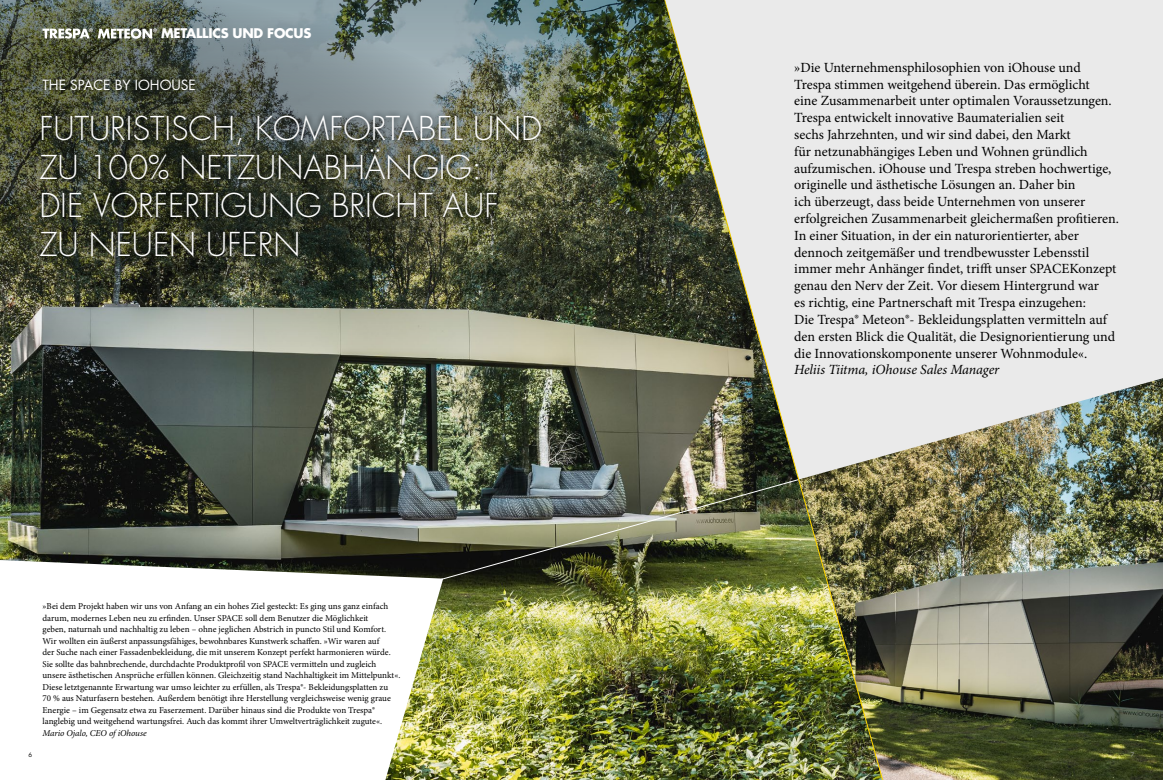
<style>
.page{position:relative;width:1163px;height:780px;background:#fff}
.page>*{position:absolute;margin:0;border:0;box-sizing:border-box;transform-origin:0 0}
.t1{font:300 32px/38.4px "Futura Std";color:#fff}
.t2{font:14px/16.8px "Minion Pro";color:#000}
.t3{font:italic 14px "Minion Pro";letter-spacing:-.01em;color:#000}
.t4{font:13.7px "Futura Std";color:#fff}
.t5{font:700 13px "Futura Std";letter-spacing:-.02em;color:#fff}
.t6{font:9px/11.5px "Minion Pro";color:#000}
.t7{font:italic 9px "Minion Pro";color:#000}
.t8{font:6px "Futura Std";color:#a7a7a8}
.t9{font:6px "Futura Std";color:#000}
</style>
<div class="page">
<div style="left:624px;top:0;width:538px;height:586px;background:#eaeaea"></div>
<img style="left:886px;top:378px;width:276px;height:402px">
<img style="left:0;top:355px;width:661px;height:425px">
<svg style="left:0;top:560px;width:443px;height:220px"></svg>
<img style="left:398px;top:478px;width:263px;height:114px">
<img style="left:661px;top:354px;width:225px;height:426px">
<img style="left:0;top:0;width:764px;height:355px">
<img style="left:0;top:0;width:542px;height:330px">
<svg style="left:43px;top:28px;width:114px;height:11px"></svg>
<div style="left:37px;top:73px;width:164px;height:23px;background:#000;opacity:.75"></div>
<div style="left:34px;top:110px;width:513px;height:152px;background:#000;opacity:.75"></div>
<h3 class="t5" style="left:161px;top:25px;width:152px">METALLICS UND FOCUS</h3>
<h3 class="t4" style="left:43px;top:77px;width:155px">THE SPACE BY IOHOUSE</h3>
<h1 class="t1" style="left:39px;top:110px;width:504px">FUTURISTISCH, KOMFORTABEL UND<br>ZU 100% NETZUNABHÄNGIG:<br>DIE VORFERTIGUNG BRICHT AUF<br>ZU NEUEN UFERN</h1>
<p class="t9" style="left:28px;top:750px;width:5px">6</p>
<p class="t6" style="left:43px;top:600px;width:359px">»Bei dem Projekt haben wir uns von Anfang an ein hohes Ziel gesteckt: Es ging uns ganz einfach darum, modernes Leben neu zu erfinden. Unser SPACE soll dem Benutzer die Möglichkeit<br>geben, naturnah und nachhaltig zu leben – ohne jeglichen Abstrich in puncto Stil und Komfort.<br>Wir wollten ein äußerst anpassungsfähiges, bewohnbares Kunstwerk schaffen. »Wir waren auf<br>der Suche nach einer Fassadenbekleidung, die mit unserem Konzept perfekt harmonieren würde.<br>Sie sollte das bahnbrechende, durchdachte Produktprofil von SPACE vermitteln und zugleich unsere ästhetischen Ansprüche erfüllen können. Gleichzeitig stand Nachhaltigkeit im Mittelpunkt«.<br>Diese letztgenannte Erwartung war umso leichter zu erfüllen, als Trespa®- Bekleidungsplatten zu<br>70 % aus Naturfasern bestehen. Außerdem benötigt ihre Herstellung vergleichsweise wenig graue Energie – im Gegensatz etwa zu Faserzement. Darüber hinaus sind die Produkte von Trespa® langlebig und weitgehend wartungsfrei. Auch das kommt ihrer Umweltverträglichkeit zugute«.</p>
<p class="t7" style="left:43px;top:727px;width:106px">Mario Ojalo, CEO of iOhouse</p>
<p class="t2" style="left:794px;top:59px;width:326px">»Die Unternehmensphilosophien von iOhouse und Trespa stimmen weitgehend überein. Das ermöglicht<br>eine Zusammenarbeit unter optimalen Voraussetzungen.<br>Trespa entwickelt innovative Baumaterialien seit<br>sechs Jahrzehnten, und wir sind dabei, den Markt<br>für netzunabhängiges Leben und Wohnen gründlich aufzumischen. iOhouse und Trespa streben hochwertige, originelle und ästhetische Lösungen an. Daher bin<br>ich überzeugt, dass beide Unternehmen von unserer erfolgreichen Zusammenarbeit gleichermaßen profitieren.<br>In einer Situation, in der ein naturorientierter, aber dennoch zeitgemäßer und trendbewusster Lebensstil immer mehr Anhänger findet, trifft unser SPACEKonzept genau den Nerv der Zeit. Vor diesem Hintergrund war<br>es richtig, eine Partnerschaft mit Trespa einzugehen:<br>Die Trespa® Meteon®- Bekleidungsplatten vermitteln auf den ersten Blick die Qualität, die Designorientierung und die Innovationskomponente unserer Wohnmodule«.</p>
<h2 class="t3" style="left:794px;top:361px;width:207px">Heliis Tiitma, iOhouse Sales Manager</h2>
<p class="t8" style="left:1130px;top:750px;width:5px">7</p>
</div>
